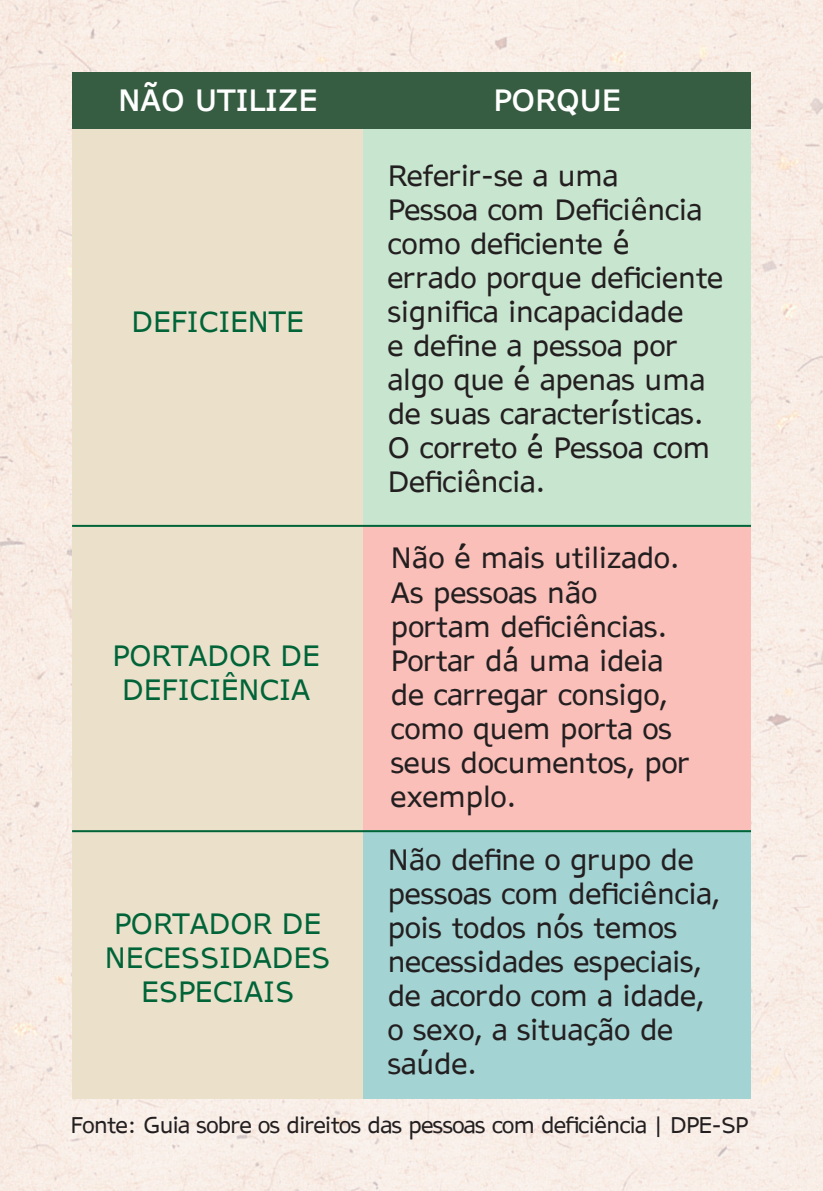
<style>
.page{position:relative;width:823px;height:1191px;background:#fff}
.page>*{position:absolute;margin:0;border:0;box-sizing:border-box;transform-origin:0 0}
.t1{font:700 30px "AP Hont";color:#fff}
.t2{font:28px/34px "AP Hont";color:#231f20}
.t3{font:28px "AP Hont";color:#006438}
.t4{font:21.6px "AP Hont";letter-spacing:-.025em;color:#231f20}
</style>
<div class="page">
<img style="left:0;top:0;width:822px;height:1191px">
<div style="left:72px;top:98px;width:678px;height:1000px;background:#ebe1cb"></div>
<div style="left:363px;top:119px;width:387px;height:407px;background:#c8e5cf"></div>
<div style="left:363px;top:525px;width:387px;height:304px;background:#fabfb9"></div>
<div style="left:363px;top:829px;width:387px;height:269px;background:#a4d3d3"></div>
<div style="left:72px;top:72px;width:678px;height:56px;background:#365c41"></div>
<hr style="left:72px;top:525px;width:678px;height:2px;background:#006438">
<hr style="left:72px;top:830px;width:678px;height:2px;background:#006438">
<p class="t1" style="left:118px;top:79px;width:201px">NÃO UTILIZE</p>
<p class="t1" style="left:493px;top:79px;width:129px">PORQUE</p>
<p class="t3" style="left:131px;top:302px;width:174px">DEFICIENTE</p>
<p class="t3" style="left:113px;top:636px;width:209px">PORTADOR DE</p>
<p class="t3" style="left:122px;top:670px;width:189px">DEFICIÊNCIA</p>
<p class="t3" style="left:114px;top:904px;width:209px">PORTADOR DE</p>
<p class="t3" style="left:105px;top:938px;width:227px">NECESSIDADES</p>
<p class="t3" style="left:141px;top:972px;width:154px">ESPECIAIS</p>
<p class="t2" style="left:387px;top:158px;width:336px">Referir-se a uma<br>Pessoa com Deficiência como deficiente é errado porque deficiente significa incapacidade<br>e define a pessoa por algo que é apenas uma de suas características.<br>O correto é Pessoa com<br>Deficiência.</p>
<p class="t2" style="left:390px;top:541px;width:300px">Não é mais utilizado.<br>As pessoas não portam deficiências.<br>Portar dá uma ideia de carregar consigo, como quem porta os seus documentos, por exemplo.</p>
<p class="t2" style="left:387px;top:842px;width:333px">Não define o grupo de pessoas com deficiência, pois todos nós temos necessidades especiais, de acordo com a idade, o sexo, a situação de saúde.</p>
<p class="t4" style="left:71px;top:1109px;width:678px">Fonte: Guia sobre os direitos das pessoas com deficiência | DPE-SP</p>
</div>
